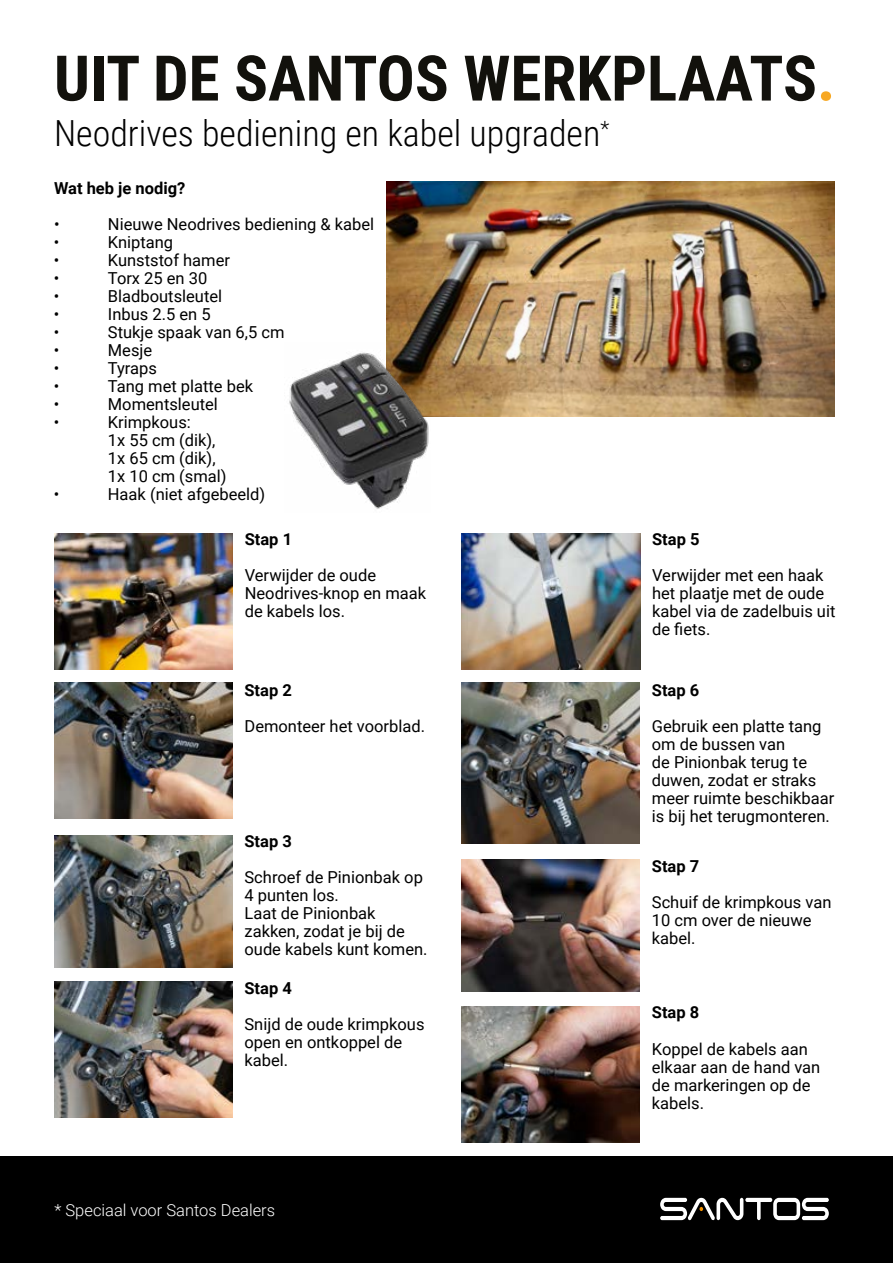
<style>
.page{position:relative;width:893px;height:1263px;background:#fff}
.page>*{position:absolute;margin:0;border:0;box-sizing:border-box;transform-origin:0 0}
.t1{font:700 63px "Roboto Condensed";color:#12110c}
.t2{font:300 36px "Roboto Condensed";color:#000}
.t3{font:16.5px/18px "Roboto";color:#000}
.t4{font:700 16.5px "Roboto";color:#000}
.t5{font:300 16.5px "Roboto";color:#fff}
.s1{color:#f7a823}
</style>
<div class="page">
<div style="left:0;top:1157px;width:893px;height:106px;background:#000"></div>
<svg style="left:660px;top:1198px;width:169px;height:22px"></svg>
<img style="left:54px;top:683px;width:178px;height:136px">
<img style="left:54px;top:835px;width:178px;height:132px">
<img style="left:54px;top:982px;width:178px;height:135px">
<img style="left:387px;top:181px;width:448px;height:235px">
<img style="left:55px;top:534px;width:178px;height:135px">
<img style="left:461px;top:683px;width:179px;height:161px">
<img style="left:461px;top:859px;width:179px;height:133px">
<img style="left:461px;top:1006px;width:179px;height:136px">
<img style="left:462px;top:534px;width:178px;height:135px">
<img style="left:289px;top:343px;width:141px;height:166px">
<h1 class="t1" style="left:54px;top:34px;width:783px">UIT DE SANTOS WERKPLAATS<span class="s1">.</span></h1>
<h2 class="t2" style="left:54px;top:108px;width:557px">Neodrives bediening en kabel upgraden<sup>*</sup></h2>
<p class="t4" style="left:54px;top:176px;width:133px">Wat heb je nodig?</p>
<p class="t3" style="left:54px;top:214px;width:7px">•</p>
<p class="t3" style="left:108px;top:214px;width:268px">Nieuwe Neodrives bediening &amp; kabel</p>
<p class="t3" style="left:54px;top:232px;width:7px">•</p>
<p class="t3" style="left:108px;top:232px;width:67px">Kniptang</p>
<p class="t3" style="left:54px;top:250px;width:7px">•</p>
<p class="t3" style="left:108px;top:250px;width:124px">Kunststof hamer</p>
<p class="t3" style="left:54px;top:268px;width:7px">•</p>
<p class="t3" style="left:108px;top:268px;width:101px">Torx 25 en 30</p>
<p class="t3" style="left:54px;top:286px;width:7px">•</p>
<p class="t3" style="left:108px;top:286px;width:116px">Bladboutsleutel</p>
<p class="t3" style="left:54px;top:304px;width:7px">•</p>
<p class="t3" style="left:108px;top:304px;width:104px">Inbus 2.5 en 5</p>
<p class="t3" style="left:54px;top:322px;width:7px">•</p>
<p class="t3" style="left:108px;top:322px;width:178px">Stukje spaak van 6,5 cm</p>
<p class="t3" style="left:54px;top:340px;width:7px">•</p>
<p class="t3" style="left:108px;top:340px;width:46px">Mesje</p>
<p class="t3" style="left:54px;top:358px;width:7px">•</p>
<p class="t3" style="left:108px;top:358px;width:51px">Tyraps</p>
<p class="t3" style="left:54px;top:376px;width:7px">•</p>
<p class="t3" style="left:108px;top:376px;width:147px">Tang met platte bek</p>
<p class="t3" style="left:54px;top:394px;width:7px">•</p>
<p class="t3" style="left:108px;top:394px;width:112px">Momentsleutel</p>
<p class="t3" style="left:54px;top:412px;width:7px">•</p>
<p class="t3" style="left:108px;top:412px;width:120px">Krimpkous:<br>1x 55 cm (dik),<br>1x 65 cm (dik),<br>1x 10 cm (smal)</p>
<p class="t3" style="left:54px;top:484px;width:7px">•</p>
<p class="t3" style="left:108px;top:484px;width:159px">Haak (niet afgebeeld)</p>
<p class="t4" style="left:245px;top:528px;width:49px">Stap 1</p>
<p class="t3" style="left:245px;top:566px;width:183px">Verwijder de oude<br>Neodrives-knop en maak de kabels los.</p>
<p class="t4" style="left:244px;top:679px;width:49px">Stap 2</p>
<p class="t3" style="left:244px;top:717px;width:182px">Demonteer het voorblad.</p>
<p class="t4" style="left:244px;top:830px;width:49px">Stap 3</p>
<p class="t3" style="left:244px;top:868px;width:185px">Schroef de Pinionbak op<br>4 punten los.<br>Laat de Pinionbak zakken, zodat je bij de oude kabels kunt komen.</p>
<p class="t4" style="left:244px;top:977px;width:49px">Stap 4</p>
<p class="t3" style="left:244px;top:1014px;width:182px">Snijd de oude krimpkous open en ontkoppel de kabel.</p>
<p class="t5" style="left:55px;top:1198px;width:222px">* Speciaal voor Santos Dealers</p>
<p class="t4" style="left:652px;top:528px;width:49px">Stap 5</p>
<p class="t3" style="left:652px;top:566px;width:185px">Verwijder met een haak het plaatje met de oude kabel via de zadelbuis uit de fiets.</p>
<p class="t4" style="left:652px;top:679px;width:49px">Stap 6</p>
<p class="t3" style="left:652px;top:717px;width:184px">Gebruik een platte tang om de bussen van<br>de Pinionbak terug te duwen, zodat er straks meer ruimte beschikbaar is bij het terugmonteren.</p>
<p class="t4" style="left:652px;top:854px;width:49px">Stap 7</p>
<p class="t3" style="left:652px;top:892px;width:181px">Schuif de krimpkous van<br>10 cm over de nieuwe kabel.</p>
<p class="t4" style="left:652px;top:1001px;width:49px">Stap 8</p>
<p class="t3" style="left:652px;top:1039px;width:170px">Koppel de kabels aan elkaar aan de hand van de markeringen op de kabels.</p>
</div>
